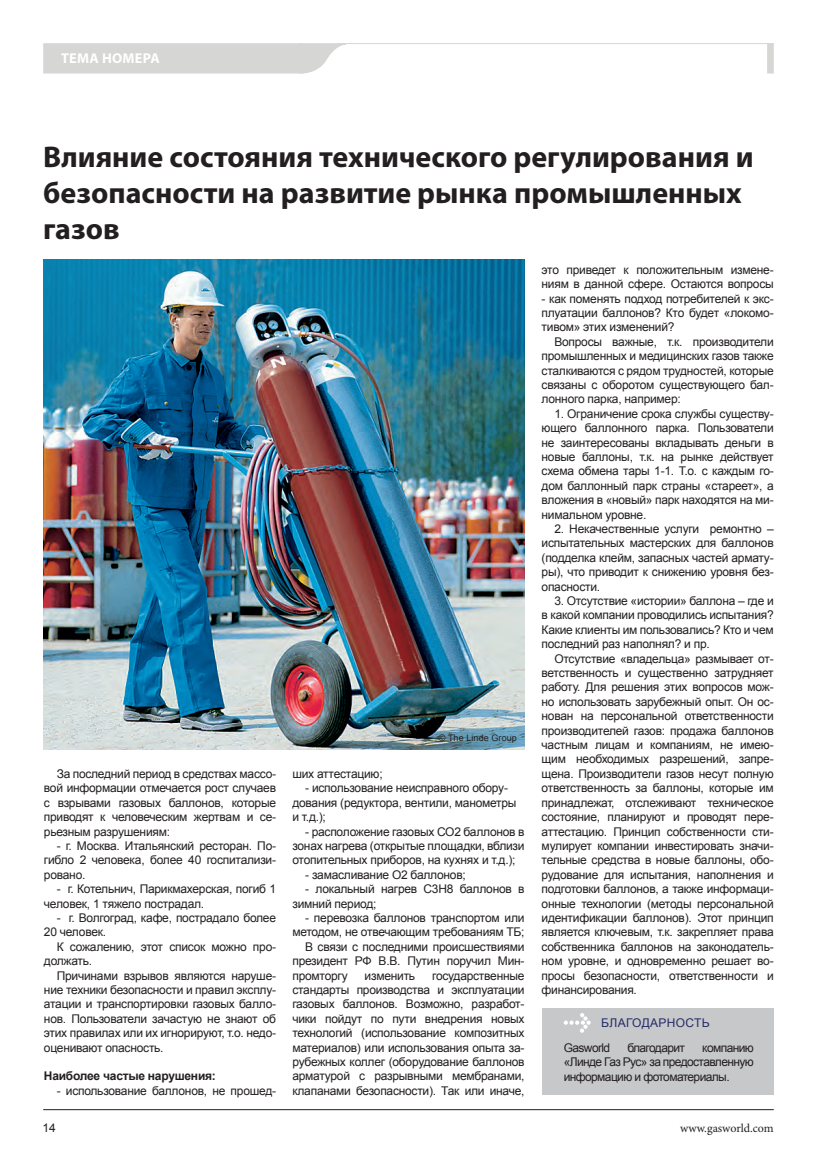
<style>
.page{position:relative;width:817px;height:1157px;background:#fff}
.page>*{position:absolute;margin:0;border:0;box-sizing:border-box;transform-origin:0 0}
.t1{font:700 30px/36px "Myriad Pro";color:#231f20}
.t2{font:700 14.25px "Myriad Pro";letter-spacing:.085em;color:#fff}
.t3{font:12px/14.4px "Arial";letter-spacing:-.02em;color:#231f20;text-align:justify}
.t4{font:700 12px "Arial";letter-spacing:-.02em;color:#231f20}
.t5{font:12px "Arial";letter-spacing:-.05em;color:#231f20}
.t6{font:12px "Minion Pro";color:#231f20}
.t7{font:12px "Arial";letter-spacing:.03em;color:#252c68}
.t8{font:9px "Arial";letter-spacing:.01em;color:#231f20}
</style>
<div class="page">
<img style="left:44px;top:259px;width:480px;height:490px">
<div style="left:541px;top:1008px;width:232px;height:86px;background:#c7c8ca"></div>
<svg style="left:563px;top:1013px;width:27px;height:19px"></svg>
<div style="left:43px;top:43px;width:260px;height:30px;background:#d6d6d5"></div>
<svg style="left:298px;top:43px;width:48px;height:31px"></svg>
<hr style="left:337px;top:43px;width:436px;height:1px;background:#d6d6d5">
<div style="left:767px;top:43px;width:6px;height:30px;background:#d6d6d5"></div>
<hr style="left:43px;top:1109px;width:730px;height:1px;background:#231f20">
<p class="t2" style="left:61px;top:49px;width:100px">тема номера</p>
<h1 class="t1" style="left:43px;top:137px;width:711px">Влияние состояния технического регулирования и безопасности на развитие рынка промышленных газов</h1>
<p class="t3" style="left:44px;top:766px;width:233px;text-indent:13px">За последний период в средствах массо&shy;вой информации отмечается рост случаев с взрывами газовых баллонов, которые приводят к человеческим жертвам и се&shy;рьезным разрушениям:</p>
<p class="t3" style="left:44px;top:838px;width:233px;text-indent:13px">- г. Москва. Итальянский ресторан. По&shy;гибло 2 человека, более 40 госпитализи&shy;ровано.</p>
<p class="t3" style="left:44px;top:882px;width:233px;text-indent:13px">- г. Котельнич, Парикмахерская, погиб 1 человек, 1 тяжело пострадал.</p>
<p class="t3" style="left:44px;top:910px;width:233px;text-indent:13px">- г. Волгоград, кафе, пострадало более<br>20 человек.</p>
<p class="t3" style="left:44px;top:939px;width:233px;text-indent:13px">К сожалению, этот список можно про&shy;должать.</p>
<p class="t3" style="left:44px;top:968px;width:233px;text-indent:13px">Причинами взрывов являются наруше&shy;ние техники безопасности и правил эксплу&shy;атации и транспортировки газовых балло&shy;нов. Пользователи зачастую не знают об этих правилах или их игнорируют, т.о. недо&shy;оценивают опасность.</p>
<p class="t4" style="left:44px;top:1068px;width:173px">Наиболее частые нарушения:</p>
<p class="t3" style="left:57px;top:1083px;width:221px">- использование баллонов, не прошед-</p>
<p class="t3" style="left:42px;top:1121px;width:15px">14</p>
<p class="t8" style="left:439px;top:732px;width:79px">© The Linde Group</p>
<p class="t3" style="left:292px;top:766px;width:92px">ших аттестацию;</p>
<p class="t3" style="left:292px;top:781px;width:226px;text-align:left;text-indent:13px">- использование неисправного обору&shy;дования (редуктора, вентили, манометры и т.д.);</p>
<p class="t3" style="left:292px;top:824px;width:233px;text-indent:13px">- расположение газовых СО2 баллонов в зонах нагрева (открытые площадки, вблизи отопительных приборов, на кухнях и т.д.);</p>
<p class="t3" style="left:305px;top:867px;width:162px">- замасливание О2 баллонов;</p>
<p class="t3" style="left:292px;top:882px;width:233px;text-indent:13px">- локальный нагрев С3Н8 баллонов в зимний период;</p>
<p class="t3" style="left:305px;top:910px;width:221px">- перевозка баллонов транспортом или</p>
<p class="t3" style="left:292px;top:925px;width:233px">методом, не отвечающим требованиям ТБ;</p>
<p class="t3" style="left:305px;top:939px;width:221px">В связи с последними происшествиями</p>
<p class="t3" style="left:292px;top:954px;width:234px">президент РФ В.В. Путин поручил Мин-</p>
<p class="t3" style="left:292px;top:968px;width:57px">промторгу</p>
<p class="t3" style="left:364px;top:968px;width:52px">изменить</p>
<p class="t3" style="left:292px;top:968px;width:233px;text-indent:140px">государственные стандарты производства и эксплуатации газовых баллонов. Возможно, разработ&shy;чики пойдут по пути внедрения новых технологий (использование композитных материалов) или использования опыта за&shy;рубежных коллег (оборудование баллонов арматурой с разрывными мембранами, клапанами безопасности). Так или иначе,</p>
<p class="t3" style="left:541px;top:262px;width:233px">это приведет к положительным измене&shy;ниям в данной сфере. Остаются вопросы</p>
<p class="t3" style="left:541px;top:291px;width:233px">- как поменять подход потребителей к экс&shy;плуатации баллонов? Кто будет «локомо&shy;тивом» этих изменений?</p>
<p class="t3" style="left:541px;top:334px;width:233px;text-indent:13px">Вопросы важные, т.к. производители промышленных и медицинских газов также сталкиваются с рядом трудностей, которые связаны с оборотом существующего бал&shy;лонного парка, например:</p>
<p class="t3" style="left:541px;top:406px;width:233px;text-indent:13px">1. Ограничение срока службы существу&shy;ющего баллонного парка. Пользователи не заинтересованы вкладывать деньги в новые баллоны, т.к. на рынке действует схема обмена тары 1-1. Т.о. с каждым го&shy;дом баллонный парк страны «стареет», а вложения в «новый» парк находятся на ми&shy;нимальном уровне.</p>
<p class="t3" style="left:541px;top:521px;width:233px;text-indent:13px">2. Некачественные услуги ремонтно – испытательных мастерских для баллонов (подделка клейм, запасных частей армату&shy;ры), что приводит к снижению уровня без&shy;опасности.</p>
<p class="t3" style="left:541px;top:593px;width:233px;text-indent:13px">3. Отсутствие «истории» баллона – где и в какой компании проводились испытания?<br>Какие клиенты им пользовались? Кто и чем последний раз наполнял? и пр.</p>
<p class="t3" style="left:541px;top:651px;width:234px;text-indent:13px">Отсутствие «владельца» размывает от&shy;ветственность и существенно затрудняет работу. Для решения этих вопросов мож&shy;но использовать зарубежный опыт. Он ос&shy;нован на персональной ответственности производителей газов: продажа баллонов частным лицам и компаниям, не имею&shy;щим необходимых разрешений, запре&shy;щена. Производители газов несут полную ответственность за баллоны, которые им принадлежат, отслеживают техническое состояние, планируют и проводят пере&shy;аттестацию. Принцип собственности сти&shy;мулирует компании инвестировать значи&shy;тельные средства в новые баллоны, обо&shy;рудование для испытания, наполнения и подготовки баллонов, а также информаци&shy;онные технологии (методы персональной идентификации баллонов). Этот принцип является ключевым, т.к. закрепляет права собственника баллонов на законодатель&shy;ном уровне, и одновременно решает во&shy;просы безопасности, ответственности и финансирования.</p>
<p class="t7" style="left:601px;top:1015px;width:110px">БЛАГОДАРНОСТЬ</p>
<p class="t5" style="left:563px;top:1039px;width:48px">Gasworld</p>
<p class="t5" style="left:627px;top:1039px;width:59px">благодарит</p>
<p class="t3" style="left:563px;top:1040px;width:192px;text-indent:138px">компанию «Линде Газ Рус» за предоставленную информацию и фотоматериалы.</p>
<p class="t6" style="left:680px;top:1119px;width:95px">www.gasworld.com</p>
</div>
